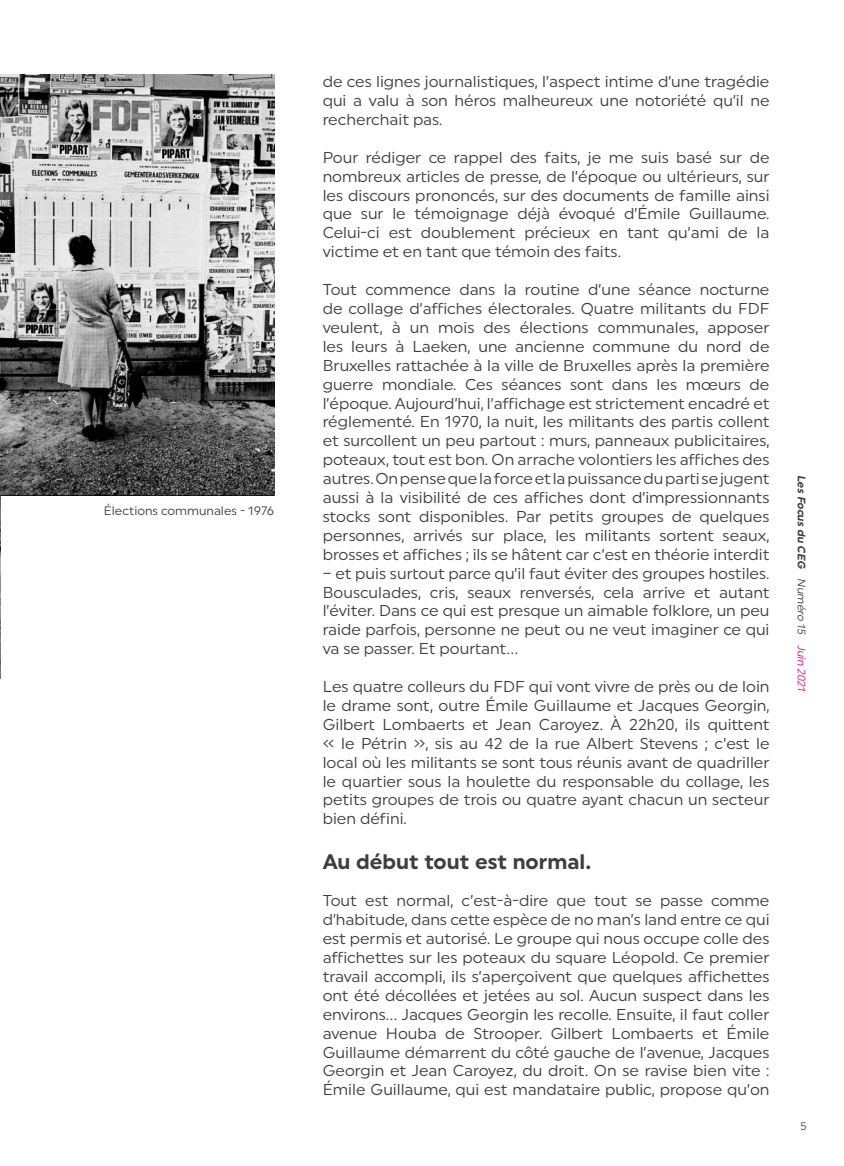
<style>
.page{position:relative;width:844px;height:1166px;background:#fff}
.page>*{position:absolute;margin:0;border:0;box-sizing:border-box;transform-origin:0 0}
.t1{font:700 21px "Uniform";color:#3e3e3f}
.t2{font:15.75px/18.9px "Uniform";color:#3e3e3f;text-align:justify}
.t3{font:12.25px "Uniform";color:#3e3e3f}
.t4{font:italic 700 10.85px "Uniform";color:#3e3e3f}
.t5{font:10.85px "Uniform";color:#3e3e3f}
.s1{font-weight:400}
.s2{font-weight:400;color:#e00885}
</style>
<div class="page">
<img style="left:0;top:495px;width:1px;height:183px">
<img style="left:0;top:74px;width:274px;height:421px">
<p class="t3" style="left:104px;top:503px;width:172px">Élections communales - 1976</p>
<p class="t2" style="left:322px;top:72px;width:448px">de ces lignes journalistiques, l’aspect intime d’une tragédie qui a valu à son héros malheureux une notoriété qu’il ne recherchait pas.</p>
<p class="t2" style="left:322px;top:147px;width:448px">Pour rédiger ce rappel des faits, je me suis basé sur de nombreux articles de presse, de l’époque ou ultérieurs, sur les discours prononcés, sur des documents de famille ainsi que sur le témoignage déjà évoqué d’Émile Guillaume.<br>Celui-ci est doublement précieux en tant qu’ami de la victime et en tant que témoin des faits.</p>
<p class="t2" style="left:322px;top:280px;width:448px">Tout commence dans la routine d’une séance nocturne de collage d’affiches électorales. Quatre militants du FDF veulent, à un mois des élections communales, apposer les leurs à Laeken, une ancienne commune du nord de Bruxelles rattachée à la ville de Bruxelles après la première guerre mondiale. Ces séances sont dans les mœurs de l’époque. Aujourd’hui, l’affichage est strictement encadré et réglementé. En 1970, la nuit, les militants des partis collent et surcollent un peu partout : murs, panneaux publicitaires, poteaux, tout est bon. On arrache volontiers les affiches des autres. On pense que la force et la puissance du parti se jugent aussi à la visibilité de ces affiches dont d’impressionnants stocks sont disponibles. Par petits groupes de quelques personnes, arrivés sur place, les militants sortent seaux, brosses et affiches ; ils se hâtent car c’est en théorie interdit</p>
<p class="t2" style="left:322px;top:563px;width:448px">– et puis surtout parce qu’il faut éviter des groupes hostiles.<br>Bousculades, cris, seaux renversés, cela arrive et autant l’éviter. Dans ce qui est presque un aimable folklore, un peu raide parfois, personne ne peut ou ne veut imaginer ce qui va se passer. Et pourtant…</p>
<p class="t2" style="left:322px;top:677px;width:448px">Les quatre colleurs du FDF qui vont vivre de près ou de loin le drame sont, outre Émile Guillaume et Jacques Georgin, Gilbert Lombaerts et Jean Caroyez. À 22h20, ils quittent « le Pétrin », sis au 42 de la rue Albert Stevens ; c’est le local où les militants se sont tous réunis avant de quadriller le quartier sous la houlette du responsable du collage, les petits groupes de trois ou quatre ayant chacun un secteur bien défini.</p>
<h1 class="t1" style="left:322px;top:848px;width:270px">Au début tout est normal.</h1>
<p class="t2" style="left:322px;top:891px;width:448px">Tout est normal, c’est-à-dire que tout se passe comme d’habitude, dans cette espèce de no man’s land entre ce qui est permis et autorisé. Le groupe qui nous occupe colle des affichettes sur les poteaux du square Léopold. Ce premier travail accompli, ils s’aperçoivent que quelques affichettes ont été décollées et jetées au sol. Aucun suspect dans les environs... Jacques Georgin les recolle. Ensuite, il faut coller avenue Houba de Strooper. Gilbert Lombaerts et Émile Guillaume démarrent du côté gauche de l’avenue, Jacques Georgin et Jean Caroyez, du droit. On se ravise bien vite :<br>Émile Guillaume, qui est mandataire public, propose qu’on</p>
<p class="t4" style="left:808px;top:475px;width:220px;rotate:90deg">Les Focus du CEG <span class="s1">Numéro 15</span> <span class="s2">Juin 2021</span></p>
<p class="t5" style="left:800px;top:1120px;width:8px">5</p>
</div>
